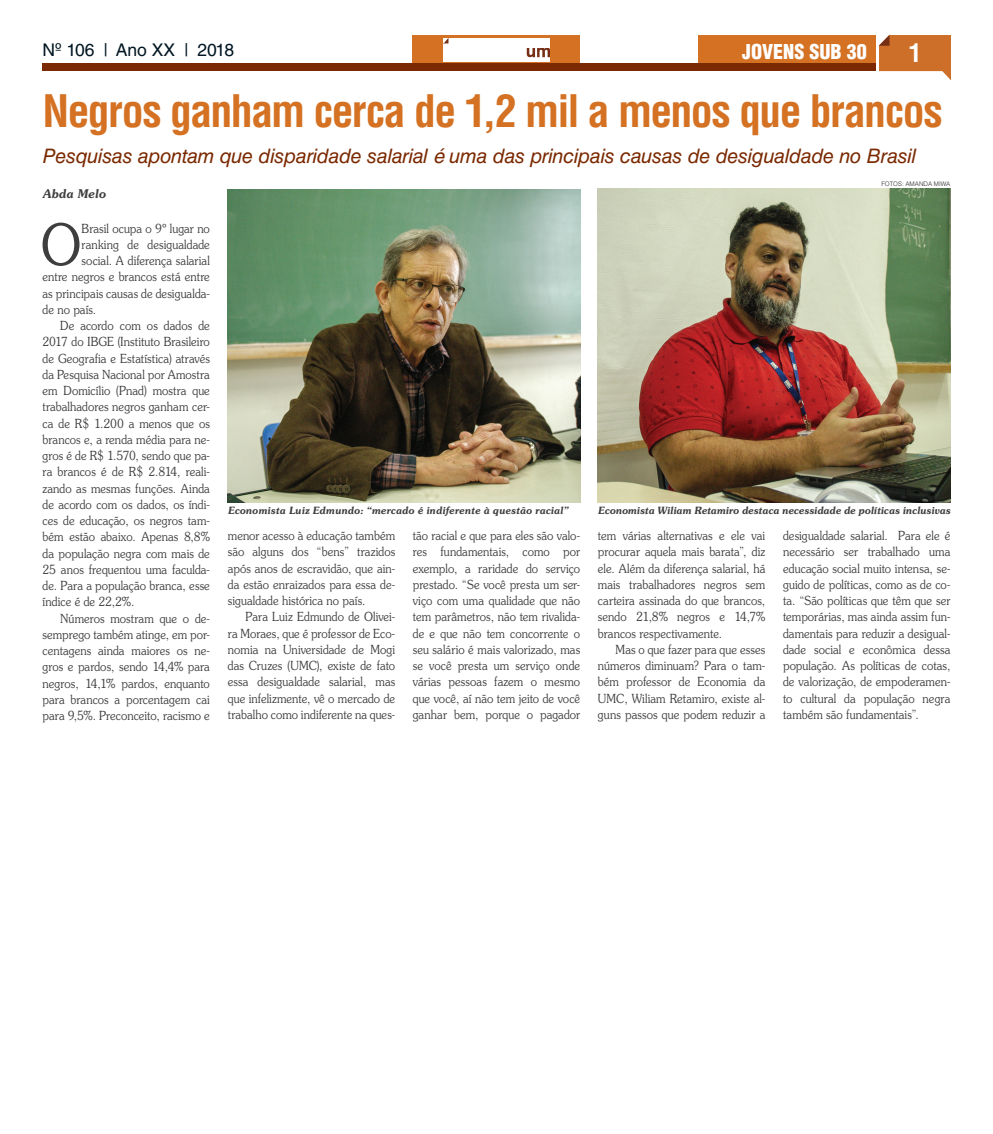
<style>
.page{position:relative;width:993px;height:1134px;background:#fff}
.page>*{position:absolute;margin:0;border:0;box-sizing:border-box;transform-origin:0 0}
.t1{font:300 56.88px "Souvenir Std";color:#3e3e3f;scale:.9 1}
.t2{font:700 condensed 43.75px "Helvetica LT Std";letter-spacing:-.035em;color:#d47122}
.t3{font:700 condensed 25px "Helvetica LT Std";color:#fff}
.t4{font:italic 20px "Helvetica LT Std";letter-spacing:-.02em;color:#7a2901}
.t5{font:900 condensed 20px "Helvetica LT Std";color:#fff}
.t6{font:17.5px "Helvetica LT Std";color:#011622}
.t7{font:300 12.5px/16.2px "Souvenir Std";letter-spacing:.005em;color:#3e3e3f;text-align:justify;scale:.9 1}
.t8{font:italic 600 12px "Souvenir Std";letter-spacing:-.005em;color:#3e3e3f;scale:.94 1}
.t9{font:italic 600 10px "Souvenir Std";letter-spacing:-.005em;color:#3e3e3f;scale:.94 1}
.t10{font:300 6.25px "Helvetica LT Std";color:#231f20}
</style>
<div class="page">
<div style="left:698px;top:35px;width:177px;height:36px;background:#d47122"></div>
<div style="left:412px;top:35px;width:168px;height:36px;background:#d47122"></div>
<div style="left:43px;top:64px;width:832px;height:7px;background:#7a2901"></div>
<img style="left:879px;top:35px;width:71px;height:44px">
<img style="left:444px;top:38px;width:105px;height:23px">
<img style="left:227px;top:189px;width:353px;height:314px">
<img style="left:597px;top:188px;width:353px;height:315px">
<h3 class="t6" style="left:43px;top:40px;width:193px">Nº 106 | Ano XX | 2018</h3>
<h3 class="t3" style="left:908px;top:37px;width:14px">1</h3>
<h3 class="t5" style="left:742px;top:39px;width:126px">JOVENS SUB 30</h3>
<h2 class="t2" style="left:43px;top:84px;width:901px">Negros ganham cerca de 1,2 mil a menos que brancos</h2>
<h3 class="t4" style="left:43px;top:144px;width:874px">Pesquisas apontam que disparidade salarial é uma das principais causas de desigualdade no Brasil</h3>
<p class="t8" style="left:43px;top:187px;width:68px">Abda Melo</p>
<h1 class="t1" style="left:41px;top:210px;width:47px">O</h1>
<p class="t7" style="left:82px;top:220px;width:144px">Brasil ocupa o 9º lugar no</p>
<p class="t7" style="left:82px;top:236px;width:144px">ranking de desigualdade</p>
<p class="t7" style="left:82px;top:253px;width:144px">social. A diferença salarial</p>
<p class="t7" style="left:43px;top:269px;width:187px">entre negros e brancos está entre</p>
<p class="t7" style="left:43px;top:285px;width:187px">as principais causas de desigualda-</p>
<p class="t7" style="left:43px;top:301px;width:61px">de no país.</p>
<p class="t7" style="left:60px;top:318px;width:168px">De acordo com os dados de</p>
<p class="t7" style="left:43px;top:334px;width:187px">2017 do IBGE (Instituto Brasileiro</p>
<p class="t7" style="left:43px;top:350px;width:187px">de Geografia e Estatística) através</p>
<p class="t7" style="left:43px;top:366px;width:187px">da Pesquisa Nacional por Amostra</p>
<p class="t7" style="left:43px;top:383px;width:187px">em Domicílio (Pnad) mostra que</p>
<p class="t7" style="left:43px;top:399px;width:187px">trabalhadores negros ganham cer-</p>
<p class="t7" style="left:43px;top:415px;width:187px">ca de R$ 1.200 a menos que os</p>
<p class="t7" style="left:43px;top:431px;width:187px">brancos e, a renda média para ne-</p>
<p class="t7" style="left:43px;top:448px;width:187px">gros é de R$ 1.570, sendo que pa-</p>
<p class="t7" style="left:43px;top:464px;width:187px">ra brancos é de R$ 2.814, reali-</p>
<p class="t7" style="left:43px;top:480px;width:187px">zando as mesmas funções. Ainda</p>
<p class="t7" style="left:43px;top:496px;width:187px">de acordo com os dados, os índi-</p>
<p class="t7" style="left:43px;top:513px;width:187px">ces de educação, os negros tam-</p>
<p class="t7" style="left:43px;top:529px;width:187px">bém estão abaixo. Apenas 8,8%</p>
<p class="t7" style="left:43px;top:545px;width:187px">da população negra com mais de</p>
<p class="t7" style="left:43px;top:561px;width:187px">25 anos frequentou uma faculda-</p>
<p class="t7" style="left:43px;top:578px;width:187px">de. Para a população branca, esse</p>
<p class="t7" style="left:43px;top:594px;width:104px">índice é de 22,2%.</p>
<p class="t7" style="left:60px;top:610px;width:168px">Números mostram que o de-</p>
<p class="t7" style="left:43px;top:626px;width:187px">semprego também atinge, em por-</p>
<p class="t7" style="left:43px;top:643px;width:187px">centagens ainda maiores os ne-</p>
<p class="t7" style="left:43px;top:659px;width:187px">gros e pardos, sendo 14,4% para</p>
<p class="t7" style="left:43px;top:675px;width:187px">negros, 14,1% pardos, enquanto</p>
<p class="t7" style="left:43px;top:691px;width:187px">para brancos a porcentagem cai</p>
<p class="t7" style="left:43px;top:708px;width:187px">para 9,5%. Preconceito, racismo e</p>
<p class="t10" style="left:881px;top:180px;width:70px">FOTOS: AMANDA MIWA</p>
<p class="t9" style="left:227px;top:504px;width:364px">Economista Luiz Edmundo: “mercado é indiferente à questão racial”</p>
<p class="t9" style="left:597px;top:504px;width:376px">Economista Wiliam Retamiro destaca necessidade de políticas inclusivas</p>
<p class="t7" style="left:228px;top:528px;width:187px">menor acesso à educação também são alguns dos “bens” trazidos após anos de escravidão, que ain&shy;da estão enraizados para essa de&shy;sigualdade histórica no país.</p>
<p class="t7" style="left:228px;top:609px;width:187px;text-indent:18px">Para Luiz Edmundo de Olivei&shy;ra Moraes, que é professor de Eco&shy;nomia na Universidade de Mogi das Cruzes (UMC), existe de fato essa desigualdade salarial, mas que infelizmente, vê o mercado de trabalho como indiferente na ques-</p>
<p class="t7" style="left:412px;top:528px;width:187px">tão racial e que para eles são valo&shy;res fundamentais, como por exemplo, a raridade do serviço prestado. “Se você presta um ser&shy;viço com uma qualidade que não tem parâmetros, não tem rivalida&shy;de e que não tem concorrente o seu salário é mais valorizado, mas se você presta um serviço onde várias pessoas fazem o mesmo que você, aí não tem jeito de você ganhar bem, porque o pagador</p>
<p class="t7" style="left:597px;top:528px;width:187px">tem várias alternativas e ele vai procurar aquela mais barata”, diz ele. Além da diferença salarial, há mais trabalhadores negros sem carteira assinada do que brancos, sendo 21,8% negros e 14,7% brancos respectivamente.</p>
<p class="t7" style="left:597px;top:641px;width:187px;text-indent:18px">Mas o que fazer para que esses números diminuam? Para o tam&shy;bém professor de Economia da UMC, Wiliam Retamiro, existe al&shy;guns passos que podem reduzir a</p>
<p class="t7" style="left:782px;top:528px;width:187px">desigualdade salarial. Para ele é necessário ser trabalhado uma educação social muito intensa, se&shy;guido de políticas, como as de co&shy;ta. “São políticas que têm que ser temporárias, mas ainda assim fun&shy;damentais para reduzir a desigual&shy;dade social e econômica dessa população. As políticas de cotas, de valorização, de empoderamen&shy;to cultural da população negra também são fundamentais”.</p>
</div>
